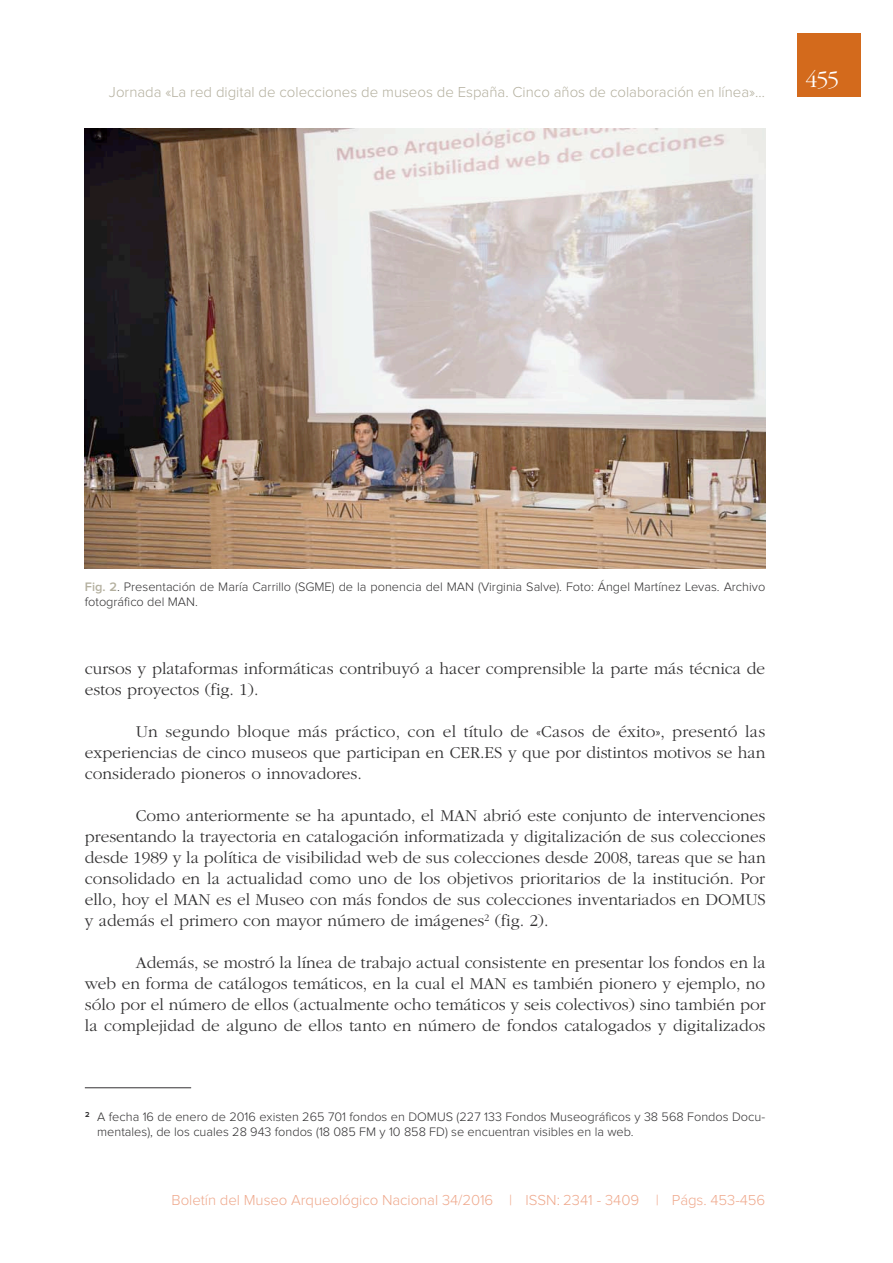
<style>
.page{position:relative;width:893px;height:1263px;background:#fff}
.page>*{position:absolute;margin:0;border:0;box-sizing:border-box;transform-origin:0 0}
.t1{font:300 24px "ITC Garamond Std";color:#fff}
.t2{font:300 17.25px/21px "ITC Garamond Std";color:#323132;text-align:justify}
.t3{font:300 15px "Proxima Nova";color:#b4b09f}
.t4{font:300 15px "Proxima Nova";letter-spacing:-.005em;color:#efa98d}
.t5{font:300 12.75px/15.3px "Proxima Nova";color:#323132}
.s1{font-weight:600;color:#b4b09f}
</style>
<div class="page">
<div style="left:797px;top:33px;width:64px;height:64px;background:#d36a1c"></div>
<svg style="left:84px;top:1087px;width:108px;height:2px"></svg>
<img style="left:85px;top:128px;width:680px;height:440px">
<p class="t3" style="left:109px;top:85px;width:658px">Jornada «La red digital de colecciones de museos de España. Cinco años de colaboración en línea»…</p>
<h1 class="t1" style="left:805px;top:70px;width:35px">455</h1>
<p class="t5" style="left:85px;top:579px;width:682px"><span class="s1">Fig. 2</span>. Presentación de María Carrillo (SGME) de la ponencia del MAN (Virginia Salve). Foto: Ángel Martínez Levas. Archivo fotográfico del MAN.</p>
<p class="t2" style="left:85px;top:660px;width:682px">cursos y plataformas informáticas contribuyó a hacer comprensible la parte más técnica de estos proyectos (fig. 1).</p>
<p class="t2" style="left:85px;top:723px;width:682px;text-indent:51px">Un segundo bloque más práctico, con el título de «Casos de éxito», presentó las experiencias de cinco museos que participan en CER.ES y que por distintos motivos se han considerado pioneros o innovadores.</p>
<p class="t2" style="left:85px;top:807px;width:682px;text-indent:51px">Como anteriormente se ha apuntado, el MAN abrió este conjunto de intervenciones presentando la trayectoria en catalogación informatizada y digitalización de sus colecciones desde 1989 y la política de visibilidad web de sus colecciones desde 2008, tareas que se han consolidado en la actualidad como uno de los objetivos prioritarios de la institución. Por ello, hoy el MAN es el Museo con más fondos de sus colecciones inventariados en DOMUS y además el primero con mayor número de imágenes<sup>2</sup> (fig. 2).</p>
<p class="t2" style="left:85px;top:954px;width:682px;text-indent:51px">Además, se mostró la línea de trabajo actual consistente en presentar los fondos en la web en forma de catálogos temáticos, en la cual el MAN es también pionero y ejemplo, no sólo por el número de ellos (actualmente ocho temáticos y seis colectivos) sino también por la complejidad de alguno de ellos tanto en número de fondos catalogados y digitalizados</p>
<p class="t5" style="left:97px;top:1109px;width:669px;text-indent:-12px"><sup>2</sup> A fecha 16 de enero de 2016 existen 265 701 fondos en DOMUS (227 133 Fondos Museográficos y 38 568 Fondos Docu&shy;mentales), de los cuales 28 943 fondos (18 085 FM y 10 858 FD) se encuentran visibles en la web.</p>
<p class="t4" style="left:172px;top:1193px;width:595px">Boletín del Museo Arqueológico Nacional 34/2016 | ISSN: 2341 - 3409 | Págs. 453-456</p>
</div>
